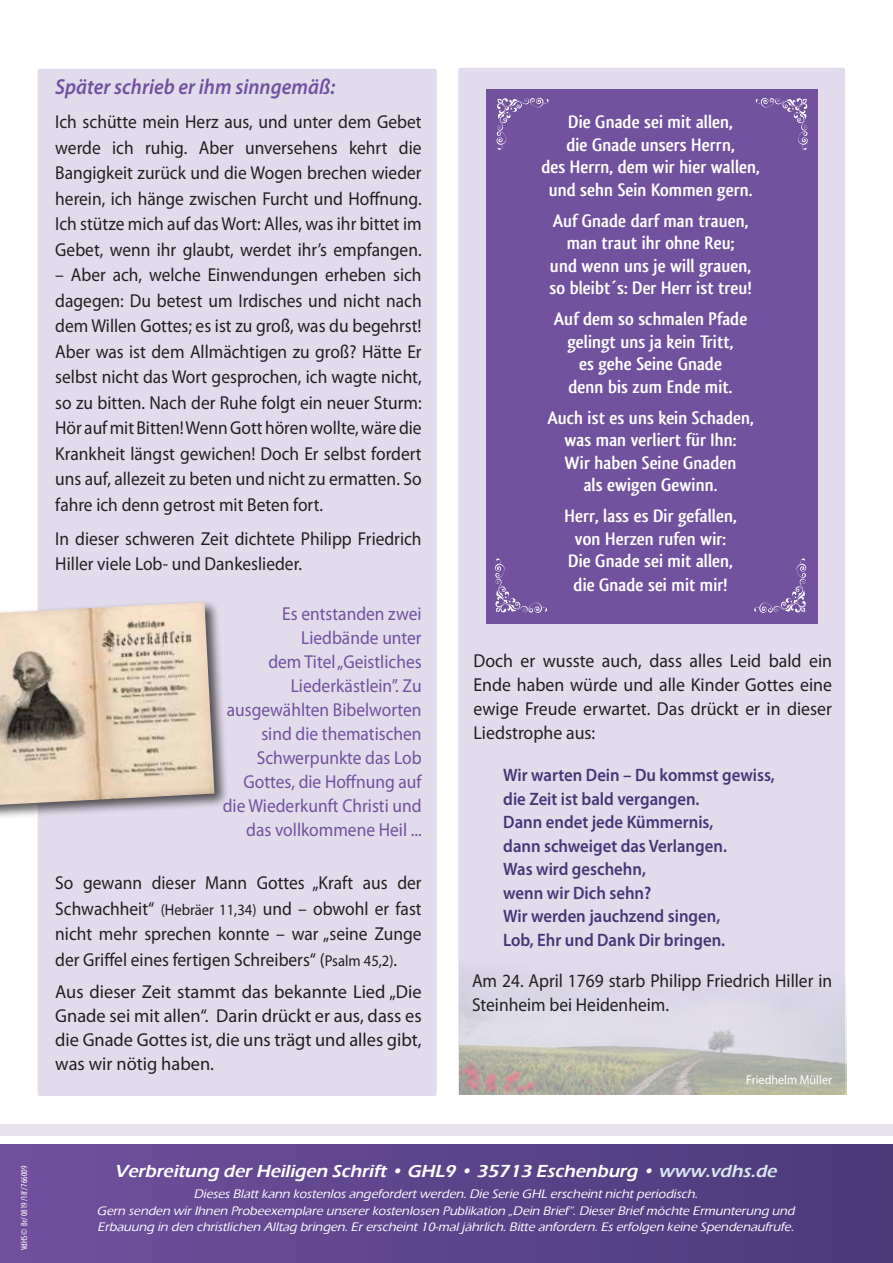
<style>
.page{position:relative;width:893px;height:1263px;background:#fff}
.page>*{position:absolute;margin:0;border:0;box-sizing:border-box;transform-origin:0 0}
.t1{font:italic 600 21.75px "Myriad Pro";color:#72519f;scale:.93 1}
.t2{font:700 18.9px/22.5px "Qlassik";color:#fff;text-align:center}
.t3{font:18.75px/25.5px "Myriad Pro";color:#231f20;text-align:justify;scale:.93 1}
.t4{font:18.75px/24px "Myriad Pro";color:#72519f;text-align:right;scale:.93 1}
.t5{font:18.75px/24px "Myriad Pro";color:#231f20;text-align:justify}
.t6{font:18.75px/24px "Myriad Pro";color:#231f20;text-align:justify;scale:.95 1}
.t7{font:600 18px/23.5px "Myriad Pro";color:#463676;scale:.93 1}
.t8{font:italic 600 18px "Eras ITC";color:#fff}
.t9{font:italic 500 12.75px/16.5px "Eras ITC";color:#fff;text-align:center}
.t10{font:12.75px "Myriad Pro";color:#fff;scale:.95 1}
.t11{font:condensed 9px "Myriad Pro";color:#fff}
.s1{font-size:15.75px}
.s2{color:#d9e8ef}
</style>
<div class="page">
<div style="left:35px;top:66px;width:404px;height:1032px;background:#e1dbec;border-radius:4px"></div>
<div style="left:33px;top:64px;width:408px;height:1036px;border:4px solid #fff;border-radius:4px"></div>
<div style="left:0;top:1145px;width:893px;height:118px;background:linear-gradient(to right,#70509e,#4a397a)"></div>
<div style="left:456px;top:65px;width:391px;height:1032px;background:#e1dbec;border-radius:4px"></div>
<div style="left:454px;top:63px;width:395px;height:1036px;border:4px solid #fff;border-radius:4px"></div>
<div style="left:0;top:1124px;width:893px;height:11px;background:#e7e1ee"></div>
<div style="left:486px;top:89px;width:332px;height:534px;background:#72519f"></div>
<div style="left:0;top:599px;width:229px;height:222px;background:#231f20;opacity:.75"></div>
<img style="left:0;top:602px;width:214px;height:203px">
<img style="left:459px;top:851px;width:387px;height:244px">
<svg style="left:755px;top:97px;width:53px;height:53px"></svg>
<svg style="left:496px;top:97px;width:53px;height:53px"></svg>
<svg style="left:754px;top:558px;width:53px;height:55px"></svg>
<svg style="left:495px;top:558px;width:52px;height:55px"></svg>
<p class="t1" style="left:55px;top:73px;width:302px">Später schrieb er ihm sinngemäß:</p>
<p class="t3" style="left:55px;top:109px;width:395px">Ich schütte mein Herz aus, und unter dem Gebet werde ich ruhig. Aber unversehens kehrt die Bangigkeit zurück und die Wogen brechen wieder herein, ich hänge zwischen Furcht und Hoffnung.<br>Ich stütze mich auf das Wort: Alles, was ihr bittet im Gebet, wenn ihr glaubt, werdet ihr’s empfangen.</p>
<p class="t3" style="left:55px;top:262px;width:395px">– Aber ach, welche Einwendungen erheben sich dagegen: Du betest um Irdisches und nicht nach dem Willen Gottes; es ist zu groß, was du begehrst!<br>Aber was ist dem Allmächtigen zu groß? Hätte Er selbst nicht das Wort gesprochen, ich wagte nicht, so zu bitten. Nach der Ruhe folgt ein neuer Sturm:<br>Hör auf mit Bitten! Wenn Gott hören wollte, wäre die Krankheit längst gewichen! Doch Er selbst fordert uns auf, allezeit zu beten und nicht zu ermatten. So fahre ich denn getrost mit Beten fort.</p>
<p class="t3" style="left:55px;top:525px;width:395px">In dieser schweren Zeit dichtete Philipp Friedrich<br>Hiller viele Lob- und Dankeslieder.</p>
<p class="t4" style="left:223px;top:602px;width:215px">Es entstanden zwei<br>Liedbände unter<br>dem Titel „Geistliches<br>Liederkästlein”. Zu ausgewählten Bibelworten sind die thematischen<br>Schwerpunkte das Lob<br>Gottes, die Hoffnung auf die Wiederkunft Christi und das vollkommene Heil ...</p>
<p class="t3" style="left:55px;top:870px;width:395px">So gewann dieser Mann Gottes „Kraft aus der Schwachheit“ <span class="s1">(Hebräer 11,34)</span> und – obwohl er fast nicht mehr sprechen konnte – war „seine Zunge der Griffel eines fertigen Schreibers“ (<span class="s1">Psalm 45,2)</span>.</p>
<p class="t5" style="left:55px;top:980px;width:368px">Aus dieser Zeit stammt das bekannte Lied „Die Gnade sei mit allen“. Darin drückt er aus, dass es die Gnade Gottes ist, die uns trägt und alles gibt, was wir nötig haben.</p>
<p class="t2" style="left:541px;top:111px;width:220px">Die Gnade sei mit allen,<br>die Gnade unsers Herrn,<br>des Herrn, dem wir hier wallen, und sehn Sein Kommen gern.</p>
<p class="t2" style="left:550px;top:209px;width:204px">Auf Gnade darf man trauen, man traut ihr ohne Reu;<br>und wenn uns je will grauen, so bleibt´s: Der Herr ist treu!</p>
<p class="t2" style="left:554px;top:308px;width:195px">Auf dem so schmalen Pfade gelingt uns ja kein Tritt,<br>es gehe Seine Gnade<br>denn bis zum Ende mit.</p>
<p class="t2" style="left:547px;top:406px;width:208px">Auch ist es uns kein Schaden, was man verliert für Ihn:<br>Wir haben Seine Gnaden<br>als ewigen Gewinn.</p>
<p class="t2" style="left:564px;top:505px;width:174px;line-height:23px">Herr, lass es Dir gefallen, von Herzen rufen wir:<br>Die Gnade sei mit allen, die Gnade sei mit mir!</p>
<p class="t6" style="left:473px;top:648px;width:379px">Doch er wusste auch, dass alles Leid bald ein Ende haben würde und alle Kinder Gottes eine ewige Freude erwartet. Das drückt er in dieser Liedstrophe aus:</p>
<p class="t7" style="left:503px;top:763px;width:294px">Wir warten Dein – Du kommst gewiss, die Zeit ist bald vergangen.<br>Dann endet jede Kümmernis,<br>dann schweiget das Verlangen.<br>Was wird geschehn,<br>wenn wir Dich sehn?<br>Wir werden jauchzend singen,<br>Lob, Ehr und Dank Dir bringen.</p>
<p class="t3" style="left:472px;top:968px;width:389px;line-height:24px">Am 24. April 1769 starb Philipp Friedrich Hiller in<br>Steinheim bei Heidenheim.</p>
<p class="t10" style="left:746px;top:1072px;width:92px">Friedhelm Müller</p>
<p class="t11" style="left:19px;top:1250px;width:86px;rotate:-90deg">VdHS © Br/ 0819 /18‘/ 766009</p>
<p class="t8" style="left:115px;top:1161px;width:667px">Verbreitung der Heiligen Schrift• GHL9 • 35713 Eschenburg • <span class="s2">www.vdhs.de</span></p>
<p class="t9" style="left:97px;top:1186px;width:702px">Dieses Blattkann kostenlos angefordertwerden.Die Serie GHL erscheintnichtperiodisch.<br>Gern senden wirIhnen Probeexemplare unsererkostenlosen Publikation „Dein Brief“.DieserBrief möchte Ermunterung und<br>Erbauung in den christlichen Alltag bringen.Ererscheint10-maljährlich.Bitte anfordern.Es erfolgen keine Spendenaufrufe.</p>
</div>
